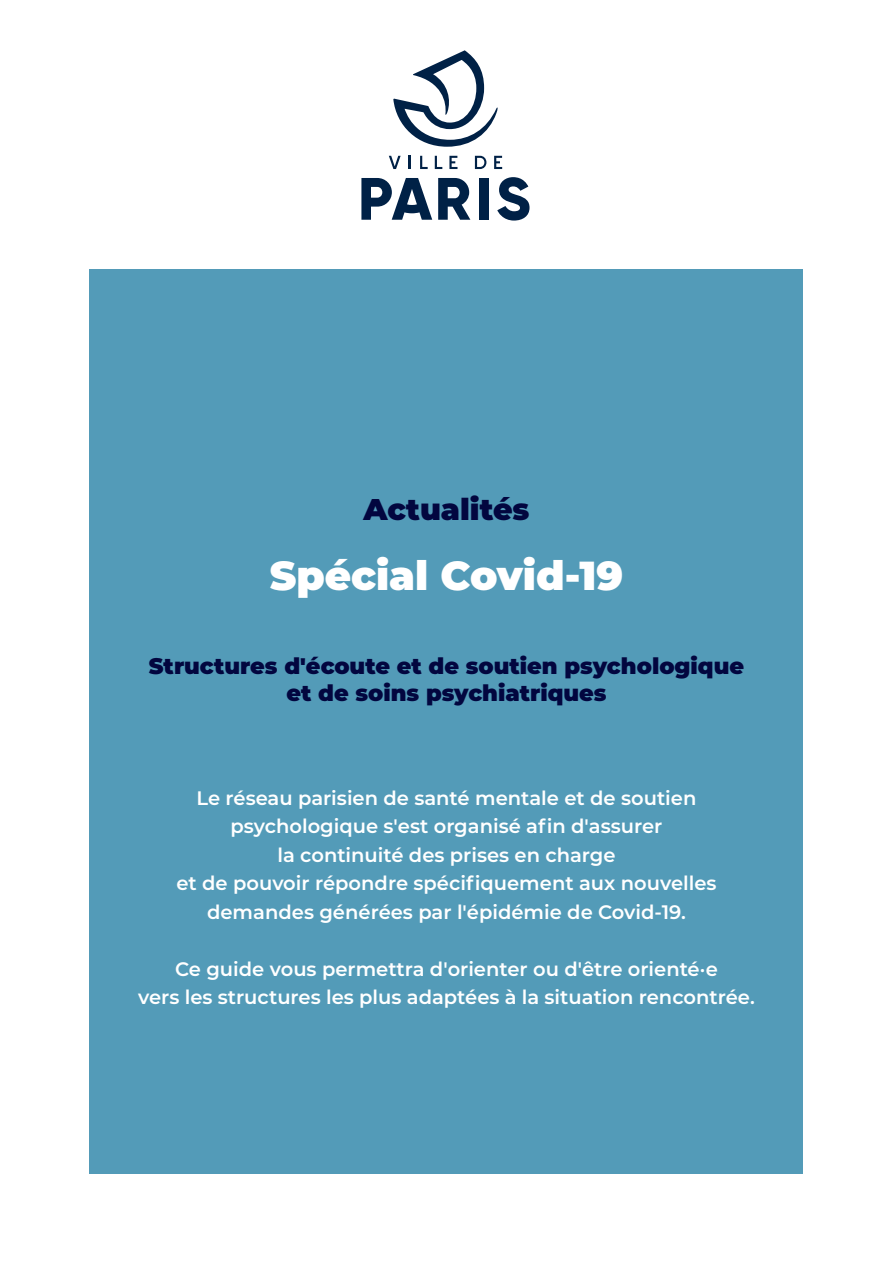
<style>
.page{position:relative;width:893px;height:1263px;background:#fff}
.page>*{position:absolute;margin:0;border:0;box-sizing:border-box;transform-origin:0 0}
.t1{font:900 40.5px "Montserrat";color:#fff}
.t2{font:900 30px "Montserrat";color:#02063f}
.t3{font:900 22.5px/27px "Montserrat";color:#02063f;text-align:center}
.t4{font:600 19.5px/28.5px "Montserrat";color:#fff;text-align:center}
</style>
<div class="page">
<div style="left:90px;top:269px;width:713px;height:904px;background:#539bb8"></div>
<div style="left:479px;top:178px;width:10px;height:42px;background:#002146"></div>
<svg style="left:438px;top:178px;width:32px;height:42px"></svg>
<svg style="left:361px;top:178px;width:71px;height:42px"></svg>
<svg style="left:497px;top:177px;width:32px;height:44px"></svg>
<svg style="left:389px;top:156px;width:12px;height:13px"></svg>
<svg style="left:408px;top:156px;width:2px;height:13px"></svg>
<svg style="left:420px;top:156px;width:8px;height:13px"></svg>
<svg style="left:435px;top:156px;width:7px;height:13px"></svg>
<svg style="left:475px;top:156px;width:11px;height:13px"></svg>
<svg style="left:494px;top:156px;width:8px;height:13px"></svg>
<svg style="left:449px;top:156px;width:8px;height:13px"></svg>
<svg style="left:393px;top:50px;width:105px;height:97px"></svg>
<p class="t2" style="left:363px;top:487px;width:168px">Actualités</p>
<p class="t1" style="left:270px;top:545px;width:355px">Spécial Covid-19</p>
<p class="t3" style="left:149px;top:651px;width:597px">Structures d'écoute et de soutien psychologique et de soins psychiatriques</p>
<p class="t4" style="left:197px;top:783px;width:501px">Le réseau parisien de santé mentale et de soutien psychologique s'est organisé afin d'assurer</p>
<p class="t4" style="left:277px;top:840px;width:340px">la continuité des prises en charge</p>
<p class="t4" style="left:176px;top:868px;width:542px">et de pouvoir répondre spécifiquement aux nouvelles demandes générées par l'épidémie de Covid-19.</p>
<p class="t4" style="left:175px;top:954px;width:544px">Ce guide vous permettra d'orienter ou d'être orienté·e</p>
<p class="t4" style="left:138px;top:982px;width:618px">vers les structures les plus adaptées à la situation rencontrée.</p>
</div>
